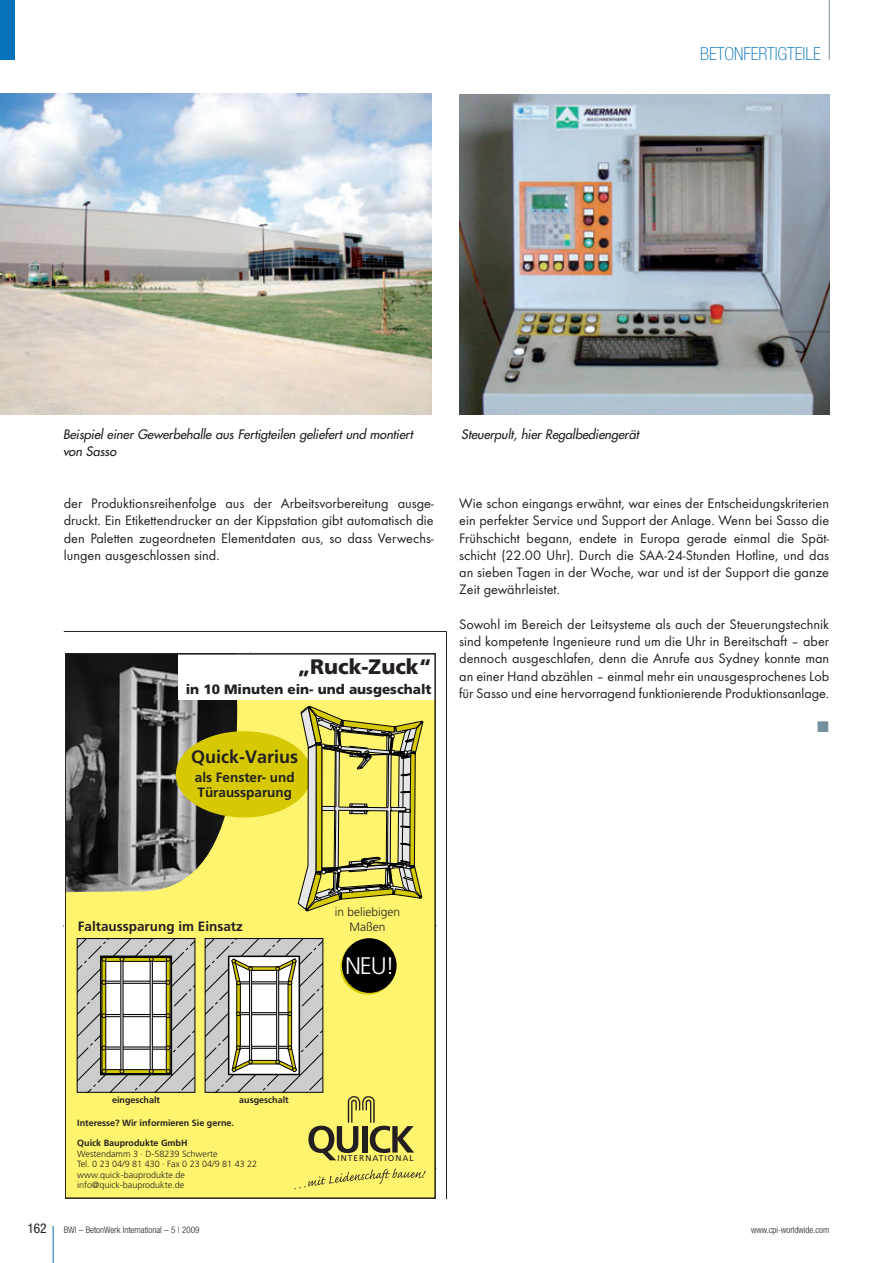
<style>
.page{position:relative;width:893px;height:1263px;background:#fff}
.page>*{position:absolute;margin:0;border:0;box-sizing:border-box;transform-origin:0 0}
.t1{font:24px "Frutiger Light+MSRNPB";color:#fff}
.t2{font:21px "Frutiger Black+SUYPUL";color:#231f20}
.t3{font:100 condensed 18px "Helvetica Neue";color:#0372bb}
.t4{font:18px "Frutiger Bold+KAGLJC";color:#231f20}
.t5{font:14.25px/17.2px "Futura T";color:#231f20;text-align:justify}
.t6{font:14.25px "European Pi Three";color:#73909f}
.t7{font:13.5px/15px "Frutiger Bold+KAGLJC";color:#231f20}
.t8{font:13.5px "Frutiger Black+SUYPUL";color:#231f20}
.t9{font:condensed 13.5px "Helvetica Neue";color:#231f20}
.t10{font:italic 12.75px "Futura";color:#231f20}
.t11{font:12px/14.4px "Frutiger Light+MSRNPB";color:#231f20;text-align:center}
.t12{font:9px/10.5px "Frutiger Light+MSRNPB";color:#231f20}
.t13{font:9px "Frutiger Bold+KAGLJC";color:#231f20}
.t14{font:300 condensed 9px "Helvetica Neue";color:#231f20}
.t15{font:8.4px "Frutiger Roman+ACPZCB";letter-spacing:.115em;color:#231f20}
</style>
<div class="page">
<hr style="left:53px;top:1226px;width:1px;height:37px;background:#0372bb">
<hr style="left:829px;top:0;width:1px;height:60px;background:#73909f">
<div style="left:0;top:0;width:15px;height:60px;background:#0372bb"></div>
<img style="left:459px;top:95px;width:370px;height:320px">
<img style="left:0;top:94px;width:432px;height:321px">
<svg style="left:68px;top:657px;width:364px;height:538px;background:#bcb560"></svg>
<div style="left:179px;top:654px;width:256px;height:46px;background:#fff"></div>
<div style="left:65px;top:654px;width:370px;height:544px;border:2px solid #231f20"></div>
<svg style="left:294px;top:1168px;width:132px;height:21px;background:#eae065"></svg>
<div style="left:176px;top:731px;width:136px;height:86px;background:#d6c801;border-radius:50%"></div>
<svg style="left:77px;top:938px;width:118px;height:154px"></svg>
<svg style="left:205px;top:938px;width:209px;height:222px;background:#dbd487"></svg>
<svg style="left:298px;top:706px;width:126px;height:205px;background:#c3bc5f"></svg>
<svg style="left:340px;top:940px;width:55px;height:54px"></svg>
<div style="left:342px;top:938px;width:55px;height:55px;background:#000;border-radius:50%"></div>
<hr style="left:64px;top:631px;width:382px;height:1px;background:#231f20">
<hr style="left:446px;top:631px;width:1px;height:568px;background:#231f20">
<p class="t3" style="left:700px;top:47px;width:122px">BETONFERTIGTEILE</p>
<p class="t10" style="left:63px;top:428px;width:354px">Beispiel einer Gewerbehalle aus Fertigteilen geliefert und montiert</p>
<p class="t10" style="left:461px;top:428px;width:181px">Steuerpult, hier Regalbediengerät</p>
<p class="t10" style="left:63px;top:445px;width:57px">von Sasso</p>
<p class="t5" style="left:64px;top:496px;width:371px">der Produktionsreihenfolge aus der Arbeits vor bereitung ausge&shy;druckt. Ein Etiketten drucker an der Kippstation gibt automatisch die den Paletten zugeordneten Element da ten aus, so dass Verwechs - lungen ausgeschlossen sind.</p>
<p class="t5" style="left:459px;top:496px;width:371px">Wie schon eingangs erwähnt, war eines der Entscheidungskriterien ein perfekter Service und Support der Anlage. Wenn bei Sasso die Frühschicht begann, endete in Euro pa gerade einmal die Spät - schicht (22.00 Uhr). Durch die SAA-24-Stunden Hotline, und das an sieben Tagen in der Woche, war und ist der Support die ganze Zeit gewährleistet.</p>
<p class="t5" style="left:459px;top:617px;width:371px">Sowohl im Bereich der Leitsysteme als auch der Steuerungstechnik sind kompetente Ingenieure rund um die Uhr in Bereitschaft – aber dennoch ausgeschlafen, denn die Anrufe aus Sydney konnte man an einer Hand abzählen – einmal mehr ein unausgesprochenes Lob für Sasso und eine hervorragend funktionierende Produktions anlage.</p>
<p class="t6" style="left:817px;top:719px;width:13px">-</p>
<h2 class="t2" style="left:297px;top:658px;width:136px">„Ruck-Zuck“</h2>
<p class="t8" style="left:186px;top:683px;width:247px">in 10 Minuten ein- und ausgeschalt</p>
<p class="t4" style="left:191px;top:749px;width:109px">Quick-Varius</p>
<p class="t7" style="left:195px;top:771px;width:101px">als Fenster- und<br>Türaussparung</p>
<p class="t7" style="left:78px;top:920px;width:167px">Faltaussparung im Einsatz</p>
<p class="t11" style="left:335px;top:905px;width:67px">in beliebigen<br>Maßen</p>
<h1 class="t1" style="left:345px;top:955px;width:51px">NEU!</h1>
<p class="t13" style="left:112px;top:1096px;width:50px">eingeschalt</p>
<p class="t13" style="left:239px;top:1096px;width:51px">ausgeschalt</p>
<p class="t13" style="left:77px;top:1119px;width:158px">Interesse? Wir informieren Sie gerne.</p>
<p class="t13" style="left:77px;top:1139px;width:112px">Quick Bauprodukte GmbH</p>
<p class="t12" style="left:77px;top:1149px;width:182px">Westendamm 3 · D-58239 Schwerte<br>Tel. 0 23 04/9 81 430 · Fax 0 23 04/9 81 43 22 www.quick-bauprodukte.de info@quick-bauprodukte.de</p>
<p class="t15" style="left:338px;top:1155px;width:78px">INTERNATIONAL</p>
<p class="t9" style="left:27px;top:1223px;width:21px">162</p>
<p class="t14" style="left:64px;top:1226px;width:137px">BWI – BetonWerk International – 5 | 2009</p>
<p class="t14" style="left:751px;top:1226px;width:80px">www.cpi-worldwide.com</p>
</div>
